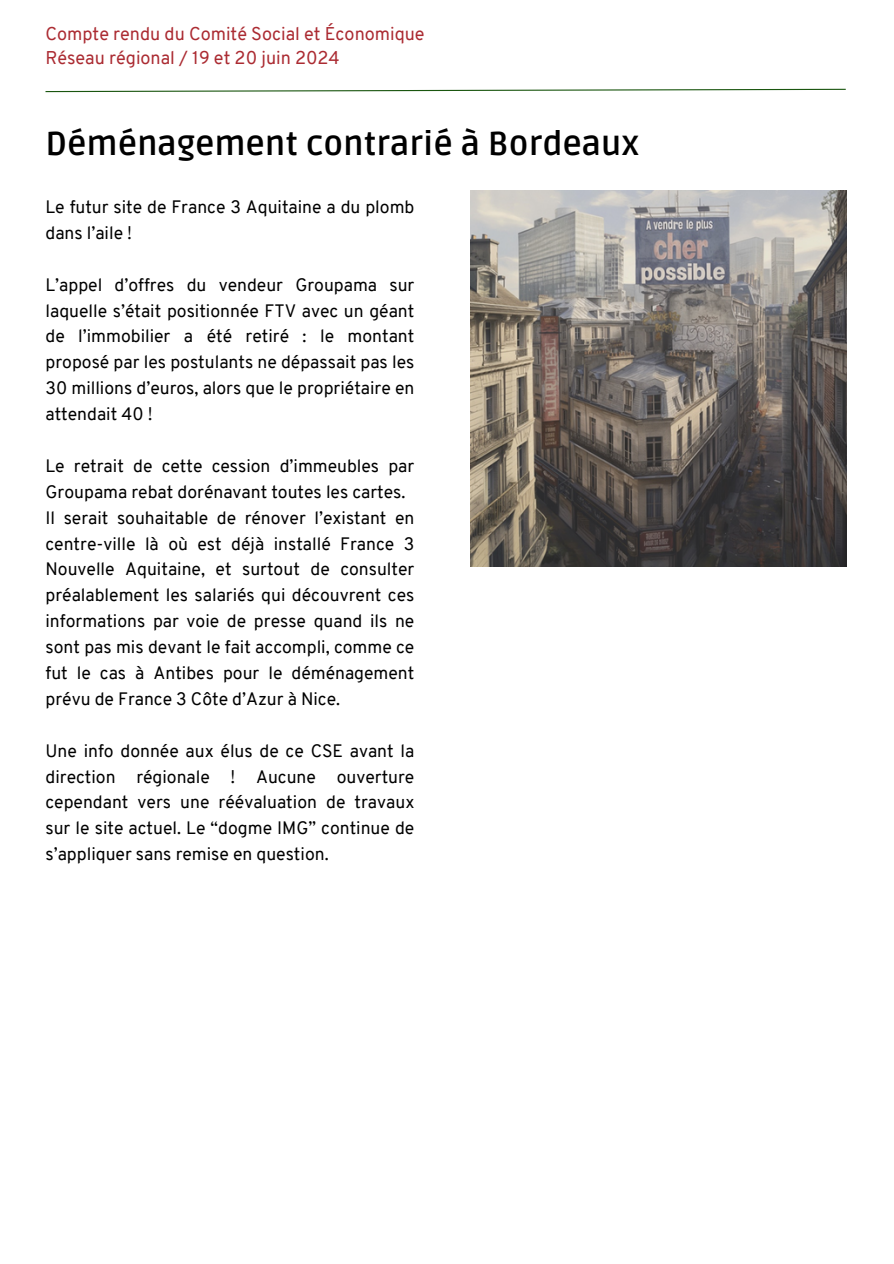
<style>
.page{position:relative;width:894px;height:1264px;background:#fff}
.page>*{position:absolute;margin:0;border:0;box-sizing:border-box;transform-origin:0 0}
.t1{font:700 33px "Ruda";color:#000}
.t2{font:18px "Overpass";color:#ab2b32}
.t3{font:17.55px/25.8px "Overpass";color:#000;text-align:justify}
</style>
<div class="page">
<svg style="left:45px;top:88px;width:801px;height:5px"></svg>
<img style="left:470px;top:190px;width:375px;height:376px">
<p class="t2" style="left:45px;top:26px;width:380px">Compte rendu du Comité Social et Économique</p>
<h1 class="t2" style="left:45px;top:51px;width:296px">Réseau régional / 19 et 20 juin 2024</h1>
<p class="t1" style="left:45px;top:125px;width:595px">Déménagement contrarié à Bordeaux</p>
<p class="t3" style="left:45px;top:196px;width:370px">Le futur site de France 3 Aquitaine a du plomb dans l’aile !</p>
<p class="t3" style="left:45px;top:273px;width:370px">L’appel d’offres du vendeur Groupama sur laquelle s’était positionnée FTV avec un géant de l’immobilier a été retiré : le montant proposé par les postulants ne dépassait pas les 30 millions d’euros, alors que le propriétaire en attendait 40 !</p>
<p class="t3" style="left:45px;top:454px;width:370px">Le retrait de cette cession d’immeubles par<br>Groupama rebat dorénavant toutes les cartes.</p>
<p class="t3" style="left:45px;top:506px;width:370px">Il serait souhaitable de rénover l’existant en centre-ville là où est déjà installé France 3<br>Nouvelle Aquitaine, et surtout de consulter préalablement les salariés qui découvrent ces informations par voie de presse quand ils ne sont pas mis devant le fait accompli, comme ce fut le cas à Antibes pour le déménagement prévu de France 3 Côte d’Azur à Nice.</p>
<p class="t3" style="left:45px;top:739px;width:370px">Une info donnée aux élus de ce CSE avant la direction régionale ! Aucune ouverture cependant vers une réévaluation de travaux sur le site actuel. Le “dogme IMG” continue de s’appliquer sans remise en question.</p>
</div>
